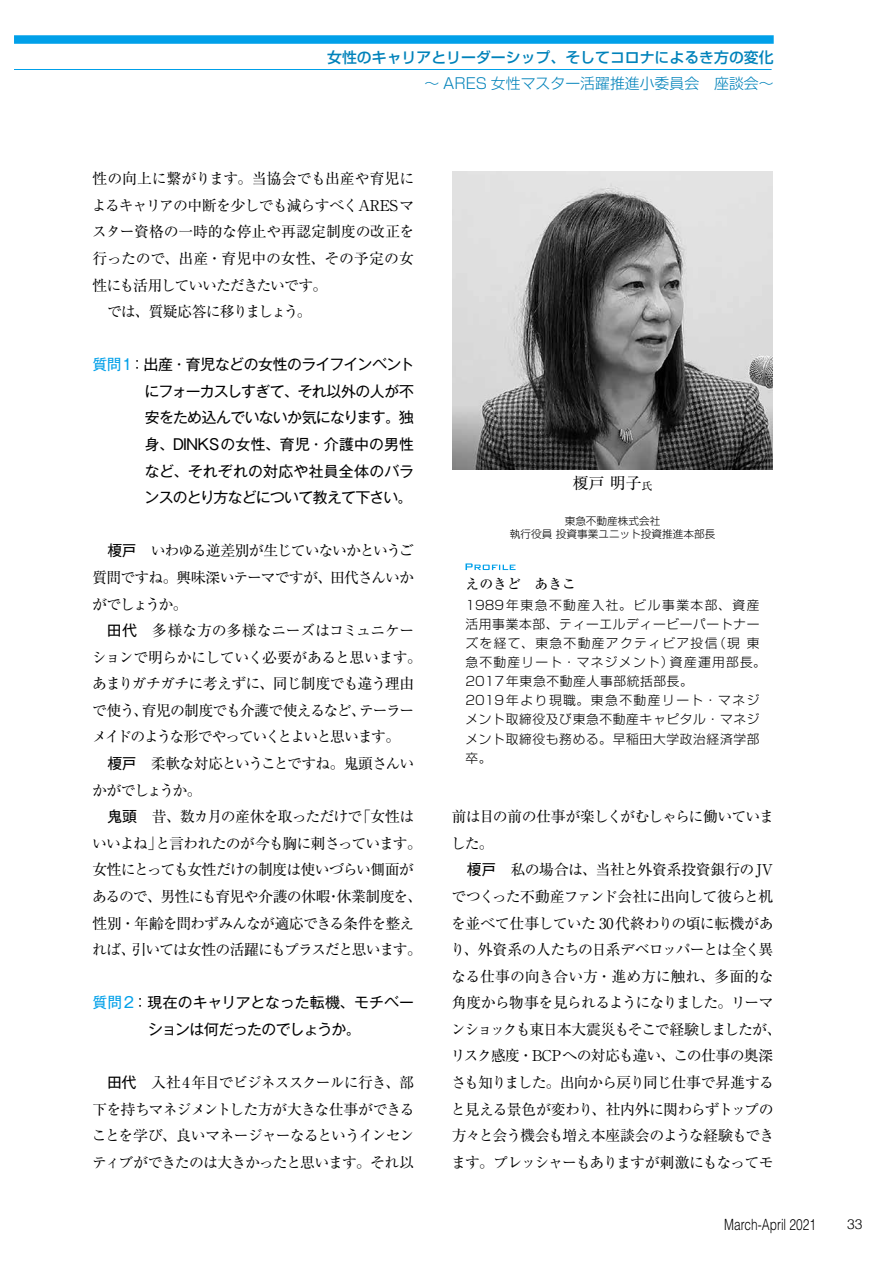
<style>
.page{position:relative;width:893px;height:1263px;background:#fff}
.page>*{position:absolute;margin:0;border:0;box-sizing:border-box;transform-origin:0 0}
.t1{font:15.9px "Ryumin Pro";color:#000}
.t2{font:300 15.45px "Helvetica LT Std";color:#000;scale:.77 1}
.t3{font:14.85px/26.5px "Ryumin Pro";letter-spacing:-.055em;color:#000;text-align:justify}
.t4{font:14.85px/26.5px "Gothic MB101 Pro";letter-spacing:-.015em;color:#000;text-align:justify}
.t5{font:500 14.85px "Shin Go Pro";color:#0082ba}
.t6{font:14.85px/26.5px "Ryumin Pro";letter-spacing:-.085em;color:#000}
.t7{font:300 14.85px "Shin Go Pro";color:#0082ba}
.t8{font:14.85px "Ryumin Pro";color:#000}
.t9{font:14.85px "Ryumin Pro";letter-spacing:-.015em;color:#000}
.t10{font:14.85px "Ryumin Pro";letter-spacing:-.005em;color:#000}
.t11{font:500 13.8px "Ryumin Pro";color:#000}
.t12{font:300 13.8px "Helvetica";color:#000}
.t13{font:300 12.75px/19.2px "Shin Go Pro";letter-spacing:.05em;color:#000}
.t14{font:300 10.65px/12.8px "Shin Go Pro";color:#000;text-align:center}
.s1{color:#00a0e9}
.s2{font-family:"Gothic MB101 Pr 5"}
.s3{font-size:10.65px}
</style>
<div class="page">
<div style="left:14px;top:35px;width:760px;height:9px;background:#00a0e9"></div>
<hr style="left:14px;top:69px;width:758px;height:1px;background:#00a0e9">
<svg style="left:465px;top:563px;width:51px;height:7px"></svg>
<img style="left:452px;top:171px;width:321px;height:298px">
<p class="t5" style="left:327px;top:45px;width:448px">女性のキャリアとリーダーシップ、そしてコロナによるき方の変化</p>
<p class="t7" style="left:424px;top:71px;width:351px">～ ARES 女性マスター活躍推進小委員会　座談会～</p>
<p class="t8" style="left:93px;top:167px;width:323px">性の向上に繋がります。当協会でも出産や育児に</p>
<p class="t3" style="left:92px;top:191px;width:324px">よるキャリアの中断を少しでも減らすべくARESマ</p>
<p class="t9" style="left:92px;top:220px;width:324px">スター資格の一時的な停止や再認定制度の改正を</p>
<p class="t10" style="left:93px;top:247px;width:323px">行ったので、出産・育児中の女性、その予定の女</p>
<p class="t3" style="left:93px;top:271px;width:236px">性にも活用していいただきたいです。</p>
<p class="t3" style="left:107px;top:297px;width:206px">では、質疑応答に移りましょう。</p>
<p class="t4" style="left:145px;top:349px;width:271px;text-indent:-52px"><span class="s1">質問1</span>：出産・育児などの女性のライフインベントにフォーカスしすぎて、それ以外の人が不安をため込んでいないか気になります。独身、DINKSの女性、育児・介護中の男性など、それぞれの対応や社員全体のバランスのとり方などについて教えて下さい。</p>
<p class="t3" style="left:92px;top:536px;width:323px;text-indent:15px"><span class="s2">榎戸　</span>いわゆる逆差別が生じていないかというご質問ですね。興味深いテーマですが、田代さんいかがでしょうか。</p>
<p class="t3" style="left:92px;top:616px;width:332px;text-align:left;text-indent:15px"><span class="s2">田代　</span>多様な方の多様なニーズはコミュニケーションで明らかにしていく必要があると思います。あまりガチガチに考えずに、同じ制度でも違う理由で使う、育児の制度でも介護で使えるなど、テーラーメイドのような形でやっていくとよいと思います。</p>
<p class="t6" style="left:92px;top:749px;width:324px;text-indent:15px"><span class="s2">榎戸　</span>柔軟な対応ということですね。鬼頭さんいかがでしょうか。</p>
<p class="t3" style="left:92px;top:802px;width:332px;text-align:center"><span class="s2">鬼頭　</span>昔、数カ月の産休を取っただけで「女性は<br>いいよね」と言われたのが今も胸に刺さっています。女性にとっても女性だけの制度は使いづらい側面があるので、男性にも育児や介護の休暇・休業制度を、性別・年齢を問わずみんなが適応できる条件を整えれば、引いては女性の活躍にもプラスだと思います。</p>
<p class="t4" style="left:92px;top:987px;width:323px;text-align:center"><span class="s1">質問2</span>：現在のキャリアとなった転機、モチベーションは何だったのでしょうか。</p>
<p class="t3" style="left:92px;top:1068px;width:324px;text-indent:15px"><span class="s2">田代　</span>入社4年目でビジネススクールに行き、部下を持ちマネジメントした方が大きな仕事ができることを学び、良いマネージャーなるというインセンティブができたのは大きかったと思います。それ以</p>
<p class="t1" style="left:573px;top:471px;width:81px">榎戸 明子<span class="s3">氏</span></p>
<p class="t14" style="left:510px;top:513px;width:207px">東急不動産株式会社<br>執行役員 投資事業ユニット投資推進本部長</p>
<p class="t11" style="left:465px;top:573px;width:112px">えのきど　あきこ</p>
<p class="t13" style="left:465px;top:594px;width:302px">1989年東急不動産入社。ビル事業本部、資産活用事業本部、ティーエルディービーパートナーズを経て、東急不動産アクティビア投信（現 東急不動産リート・マネジメント）資産運用部長。<br>2017年東急不動産人事部統括部長。<br>2019年より現職。東急不動産リート・マネジメント取締役及び東急不動産キャピタル・マネジメント取締役も務める。早稲田大学政治経済学部卒。</p>
<p class="t3" style="left:451px;top:802px;width:325px">前は目の前の仕事が楽しくがむしゃらに働いていました。</p>
<p class="t3" style="left:451px;top:855px;width:332px;text-align:center"><span class="s2">榎戸　</span>私の場合は、当社と外資系投資銀行のJV<br>でつくった不動産ファンド会社に出向して彼らと机を並べて仕事していた 30代終わりの頃に転機があり、外資系の人たちの日系デベロッパーとは全く異なる仕事の向き合い方・進め方に触れ、多面的な角度から物事を見られるようになりました。リーマンショックも東日本大震災もそこで経験しましたが、リスク感度・BCPへの対応も違い、この仕事の奥深さも知りました。出向から戻り同じ仕事で昇進すると見える景色が変わり、社内外に関わらずトップの方々と会う機会も増え本座談会のような経験もできます。プレッシャーもありますが刺激にもなってモ</p>
<p class="t2" style="left:724px;top:1215px;width:121px">March-April 2021</p>
<p class="t12" style="left:847px;top:1212px;width:17px">33</p>
</div>
